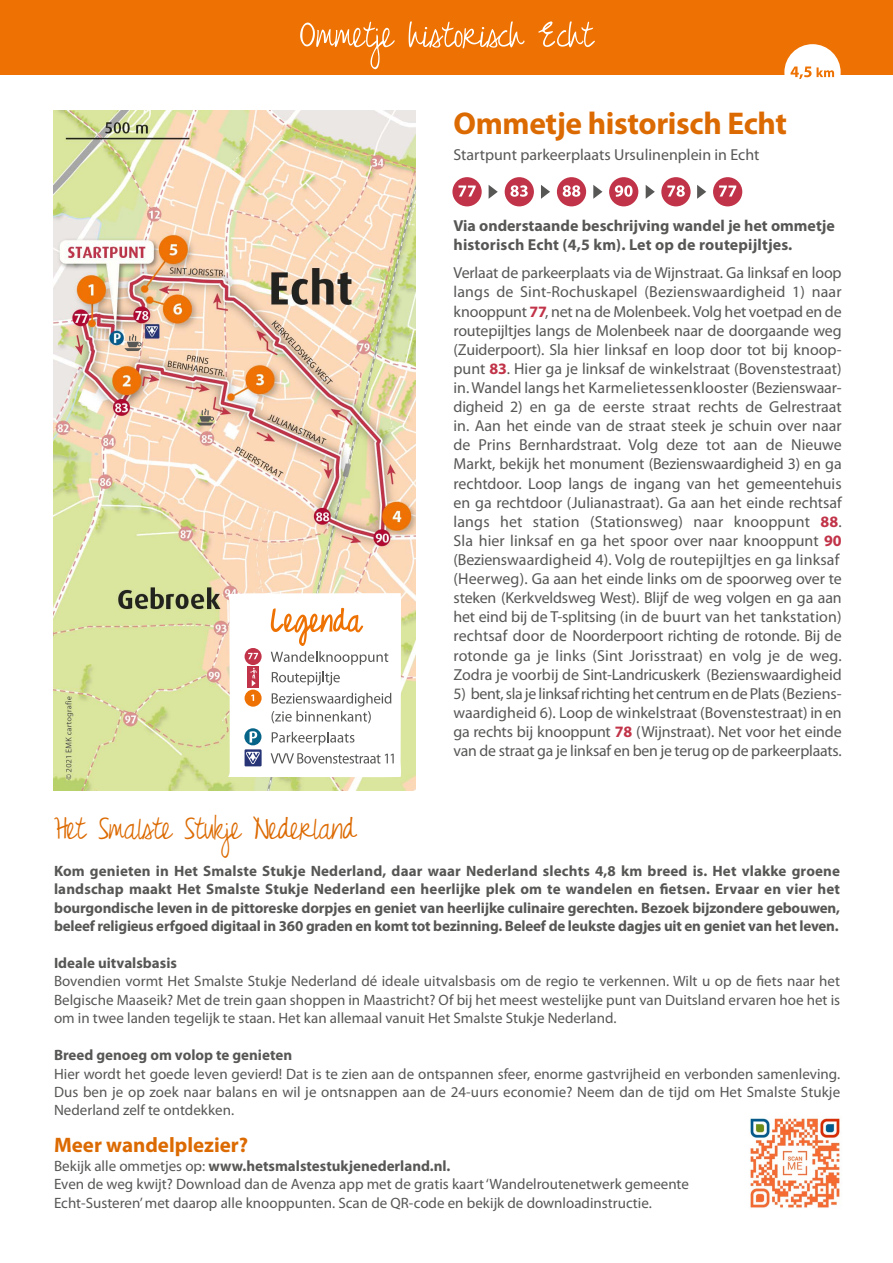
<style>
.page{position:relative;width:893px;height:1263px;background:#fff}
.page>*{position:absolute;margin:0;border:0;box-sizing:border-box;transform-origin:0 0}
.t1{font:700 31.5px "Myriad Pro";letter-spacing:-.01em;color:#dc6a02}
.Kopregel_kader{font:27px "Just Realize";letter-spacing:-.01em;color:#dc6a02}
.Tussenkop_oranje{font:700 21px "Myriad Pro";color:#dc6a02}
.t2{font:15.9px/19px "Myriad Pro";color:#575756;text-align:justify}
.t3{font:700 15.9px/19px "Myriad Pro";color:#575756}
.t4{font:15px/18.5px "Myriad Pro";color:#575756}
.Tussenkop_kader{font:700 15px/18.5px "Myriad Pro";color:#575756}
.s1{font-weight:700;color:#c13348}
.s2{font-weight:400}
</style>
<div class="page">
<div style="left:0;top:0;width:893px;height:74px;background:#ee7203"></div>
<svg style="left:300px;top:21px;width:295px;height:48px"></svg>
<div style="left:784px;top:44px;width:57px;height:56px;background:#fff;border-radius:50%"></div>
<svg style="left:790px;top:67px;width:44px;height:12px"></svg>
<img style="left:54px;top:111px;width:361px;height:680px">
<svg style="left:229px;top:593px;width:172px;height:184px"></svg>
<svg style="left:125px;top:334px;width:17px;height:17px"></svg>
<svg style="left:197px;top:408px;width:17px;height:17px"></svg>
<div style="left:661px;top:177px;width:30px;height:29px;background:#c13348;border-radius:50%"></div>
<svg style="left:667px;top:185px;width:18px;height:12px"></svg>
<div style="left:609px;top:177px;width:29px;height:29px;background:#c13348;border-radius:50%"></div>
<svg style="left:615px;top:185px;width:18px;height:12px"></svg>
<div style="left:505px;top:177px;width:29px;height:29px;background:#c13348;border-radius:50%"></div>
<svg style="left:510px;top:185px;width:18px;height:12px"></svg>
<div style="left:557px;top:177px;width:29px;height:29px;background:#c13348;border-radius:50%"></div>
<div style="left:713px;top:177px;width:29px;height:29px;background:#c13348;border-radius:50%"></div>
<svg style="left:563px;top:185px;width:17px;height:12px"></svg>
<svg style="left:719px;top:186px;width:17px;height:10px"></svg>
<div style="left:452px;top:177px;width:30px;height:29px;background:#c13348;border-radius:50%"></div>
<svg style="left:458px;top:186px;width:18px;height:11px"></svg>
<svg style="left:489px;top:185px;width:9px;height:14px"></svg>
<svg style="left:541px;top:185px;width:9px;height:14px"></svg>
<svg style="left:697px;top:185px;width:9px;height:14px"></svg>
<svg style="left:593px;top:185px;width:9px;height:14px"></svg>
<svg style="left:646px;top:185px;width:9px;height:14px"></svg>
<img style="left:750px;top:1118px;width:91px;height:90px">
<p class="t1" style="left:453px;top:103px;width:335px">Ommetje historisch Echt</p>
<p class="t2" style="left:453px;top:145px;width:307px">Startpunt parkeerplaats Ursulinenplein in Echt</p>
<p class="t3" style="left:453px;top:215px;width:383px">Via onderstaande beschrijving wandel je het ommetje historisch Echt (4,5 km). Let op de routepijltjes.</p>
<p class="t2" style="left:453px;top:263px;width:390px">Verlaat de parkeerplaats via de Wijnstraat. Ga linksaf en loop langs de Sint-Rochuskapel (Bezienswaardigheid 1) naar knooppunt <span class="s1">77</span>, net na de Molenbeek. Volg het voetpad en de routepijltjes langs de Molenbeek naar de doorgaande weg (Zuiderpoort). Sla hier linksaf en loop door tot bij knoop&shy;punt <span class="s1">83</span>. Hier ga je linksaf de winkelstraat (Bovenstestraat) in. Wandel langs het Karmelietessenklooster (Bezienswaar&shy;digheid 2) en ga de eerste straat rechts de Gelrestraat</p>
<p class="t2" style="left:453px;top:416px;width:390px">in. Aan het einde van de straat steek je schuin over naar</p>
<p class="t2" style="left:453px;top:435px;width:390px">de Prins Bernhardstraat. Volg deze tot aan de Nieuwe</p>
<p class="t2" style="left:453px;top:454px;width:390px">Markt, bekijk het monument (Bezienswaardigheid 3) en ga rechtdoor. Loop langs de ingang van het gemeentehuis</p>
<p class="t2" style="left:453px;top:493px;width:390px">en ga rechtdoor (Julianastraat). Ga aan het einde rechtsaf</p>
<p class="t2" style="left:453px;top:512px;width:390px">langs het station (Stationsweg) naar knooppunt <span class="s1">88</span>.</p>
<p class="t2" style="left:453px;top:531px;width:390px">Sla hier linksaf en ga het spoor over naar knooppunt <span class="s1">90</span></p>
<p class="t2" style="left:453px;top:550px;width:387px">(Bezienswaardigheid 4). Volg de routepijltjes en ga linksaf</p>
<p class="t2" style="left:453px;top:569px;width:390px">(Heerweg). Ga aan het einde links om de spoorweg over te steken (Kerkveldsweg West). Blijf de weg volgen en ga aan het eind bij de T-splitsing (in de buurt van het tankstation) rechtsaf door de Noorderpoort richting de rotonde. Bij de rotonde ga je links (Sint Jorisstraat) en volg je de weg.</p>
<p class="t2" style="left:453px;top:664px;width:390px">Zodra je voorbij de Sint-Landricuskerk (Bezienswaardigheid</p>
<p class="t2" style="left:453px;top:684px;width:390px">5) bent, sla je linksaf richting het centrum en de Plats (Beziens&shy;waardigheid 6). Loop de winkelstraat (Bovenstestraat) in en ga rechts bij knooppunt <span class="s1">78</span> (Wijnstraat). Net voor het einde van de straat ga je linksaf en ben je terug op de parkeerplaats.</p>
<p class="Kopregel_kader" style="left:54px;top:813px;width:303px">Het Smalste Stukje Nederland</p>
<p class="Tussenkop_kader" style="left:54px;top:861px;width:788px">Kom genieten in Het Smalste Stukje Nederland, daar waar Nederland slechts 4,8 km breed is. Het vlakke groene</p>
<p class="Tussenkop_kader" style="left:54px;top:879px;width:787px">landschap maakt Het Smalste Stukje Nederland een heerlijke plek om te wandelen en fietsen. Ervaar en vier het</p>
<p class="Tussenkop_kader" style="left:54px;top:898px;width:787px">bourgondische leven in de pittoreske dorpjes en geniet van heerlijke culinaire gerechten. Bezoek bijzondere gebouwen, beleef religieus erfgoed digitaal in 360 graden en komt tot bezinning. Beleef de leukste dagjes uit en geniet van het leven.</p>
<p class="Tussenkop_kader" style="left:54px;top:953px;width:124px">Ideale uitvalsbasis</p>
<p class="t4" style="left:54px;top:972px;width:788px">Bovendien vormt Het Smalste Stukje Nederland dé ideale uitvalsbasis om de regio te verkennen. Wilt u op de fiets naar het</p>
<p class="t4" style="left:54px;top:990px;width:788px">Belgische Maaseik? Met de trein gaan shoppen in Maastricht? Of bij het meest westelijke punt van Duitsland ervaren hoe het is om in twee landen tegelijk te staan. Het kan allemaal vanuit Het Smalste Stukje Nederland.</p>
<p class="Tussenkop_kader" style="left:54px;top:1045px;width:240px">Breed genoeg om volop te genieten</p>
<p class="t4" style="left:54px;top:1064px;width:788px">Hier wordt het goede leven gevierd! Dat is te zien aan de ontspannen sfeer, enorme gastvrijheid en verbonden samenleving.<br>Dus ben je op zoek naar balans en wil je ontsnappen aan de 24-uurs economie? Neem dan de tijd om Het Smalste Stukje</p>
<p class="t4" style="left:54px;top:1101px;width:182px">Nederland zelf te ontdekken.</p>
<p class="Tussenkop_oranje" style="left:54px;top:1131px;width:196px">Meer wandelplezier?</p>
<p class="Tussenkop_kader" style="left:54px;top:1156px;width:398px"><span class="s2">Bekijk alle ommetjes op:</span> www.hetsmalstestukjenederland.nl.</p>
<p class="t4" style="left:54px;top:1175px;width:636px">Even de weg kwijt? Download dan de Avenza app met de gratis kaart ‘Wandelroutenetwerk gemeente</p>
<p class="t4" style="left:54px;top:1193px;width:599px">Echt-Susteren’ met daarop alle knooppunten. Scan de QR-code en bekijk de downloadinstructie.</p>
</div>
